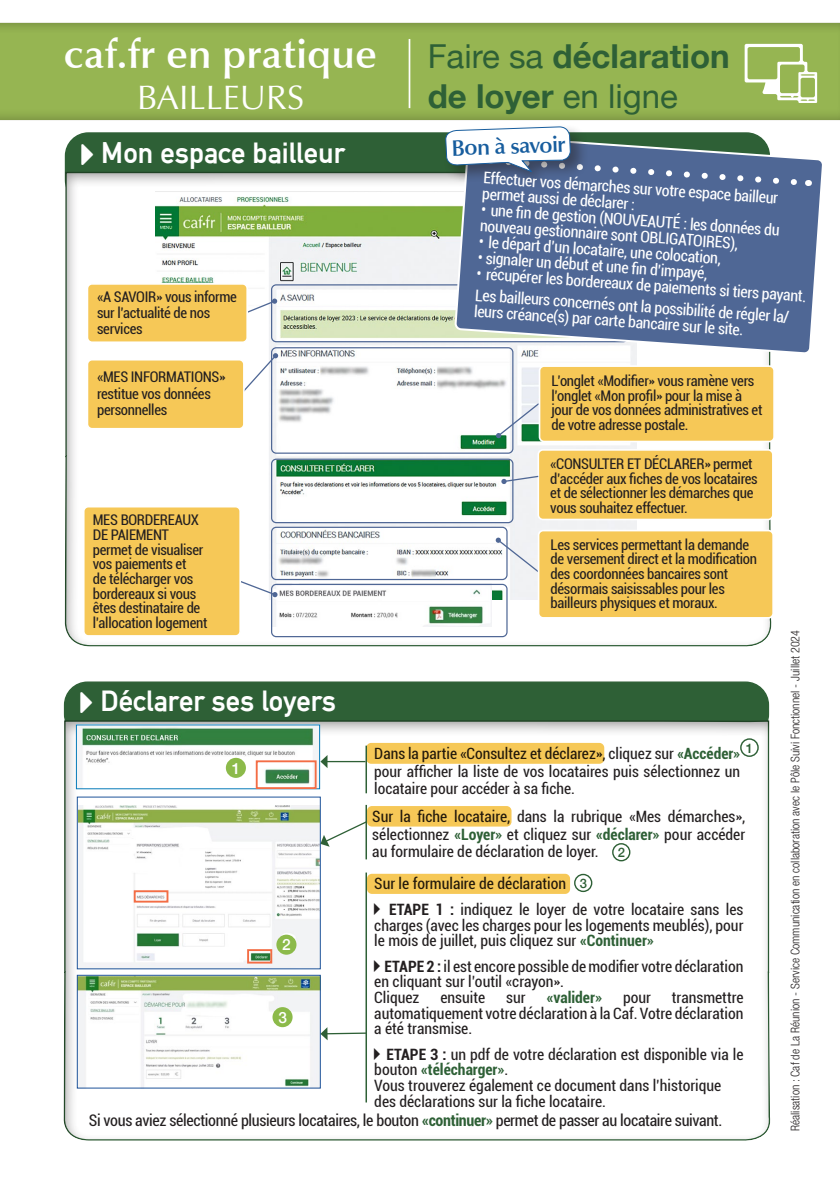
<style>
.page{position:relative;width:840px;height:1191px;background:#fff}
.page>*{position:absolute;margin:0;border:0;box-sizing:border-box;transform-origin:0 0}
.t1{font:600 41px "Optima";color:#fff}
.t2{font:34px "Optima";color:#fff}
.t3{font:700 33px "Helvetica Neue";color:#2e6036}
.t4{font:29.2px "Alte DIN1451 Mittelschriftgepraegt";color:#fff}
.t5{font:600 22.6px "Optima";color:#175d9e}
.t6{font:condensed 16px/16px "Roboto";color:#fff}
.t7{font:condensed 16px "Roboto";letter-spacing:-.02em;color:#231f20}
.t8{font:condensed 15.6px/15.6px "Roboto";color:#231f20;text-align:justify}
.t9{font:700 condensed 15.6px "Roboto";color:#2e6036}
.t10{font:500 15.4px "Helvetica Neue";color:#fff}
.t11{font:condensed 14.8px/14.8px "Roboto";letter-spacing:-.02em;color:#231f20}
.t12{font:500 13.2px "Helvetica Neue";color:#2e6036}
.t13{font:500 13px "Helvetica Neue";color:#2e6036}
.t14{font:300 condensed 12px "Helvetica Neue LT Std";color:#231f20}
.s1{font-family:"Arrowstfb";font-size:25.2px}
.s2{font-weight:400}
.s3{font-weight:700;color:#2e6036}
.s4{font-family:"Arrowstfb";font-stretch:normal}
.s5{font-weight:700}
</style>
<div class="page">
<div style="left:0;top:21px;width:839px;height:102px;background:#231f20;opacity:.41"></div>
<hr style="left:408px;top:39px;width:2px;height:69px;background:#fff">
<svg style="left:744px;top:44px;width:72px;height:59px"></svg>
<div style="left:65px;top:133px;width:703px;height:70px;background:#2e6036;border-radius:23px"></div>
<div style="left:65px;top:171px;width:706px;height:477px;background:#231f20;opacity:.47"></div>
<img style="left:156px;top:192px;width:480px;height:408px">
<div style="left:538px;top:450px;width:234px;height:69px;background:#f6c857;border-radius:5px"></div>
<div style="left:537px;top:449px;width:236px;height:71px;border:2px solid #fff;border-radius:5px"></div>
<div style="left:271px;top:284px;width:357px;height:58px;border:1px solid #4f6795;border-radius:5px"></div>
<div style="left:271px;top:347px;width:242px;height:107px;border:1px solid #4f6795;border-radius:5px"></div>
<div style="left:271px;top:458px;width:242px;height:65px;border:1px solid #4f6795;border-radius:5px"></div>
<div style="left:271px;top:527px;width:236px;height:53px;border:1px solid #4f6795;border-radius:5px"></div>
<svg style="left:248px;top:298px;width:29px;height:17px"></svg>
<svg style="left:239px;top:353px;width:39px;height:42px"></svg>
<svg style="left:495px;top:537px;width:42px;height:36px"></svg>
<div style="left:65px;top:682px;width:703px;height:55px;background:#2e6036;border-radius:23px"></div>
<div style="left:64px;top:681px;width:704px;height:57px;border:1px solid #2e6036;border-radius:23px"></div>
<div style="left:63px;top:720px;width:707px;height:421px;background:#231f20;opacity:.47"></div>
<img style="left:79px;top:977px;width:239px;height:109px">
<div style="left:77px;top:975px;width:243px;height:113px;border:1px solid #1e5399"></div>
<div style="left:272px;top:1007px;width:20px;height:20px;background:#8cba4a;border-radius:50%"></div>
<img style="left:79px;top:805px;width:239px;height:162px">
<div style="left:276px;top:934px;width:20px;height:20px;background:#8cba4a;border-radius:50%"></div>
<div style="left:134px;top:890px;width:34px;height:12px;border:2px solid #f36d45"></div>
<div style="left:247px;top:949px;width:25px;height:14px;border:2px solid #f36d45"></div>
<svg style="left:501px;top:475px;width:38px;height:9px"></svg>
<img style="left:78px;top:726px;width:240px;height:61px">
<div style="left:255px;top:760px;width:61px;height:29px;border:2px solid #f36d45"></div>
<div style="left:226px;top:758px;width:20px;height:20px;background:#8cba4a;border-radius:50%"></div>
<svg style="left:453px;top:159px;width:369px;height:196px;background:#62789f"></svg>
<div style="left:443px;top:124px;width:146px;height:66px;background:#231f20;opacity:.47"></div>
<svg style="left:445px;top:127px;width:363px;height:62px"></svg>
<svg style="left:495px;top:402px;width:43px;height:36px"></svg>
<div style="left:739px;top:738px;width:19px;height:19px;border:1px solid #2e6036;border-radius:50%"></div>
<div style="left:573px;top:873px;width:19px;height:19px;border:1px solid #2e6036;border-radius:50%"></div>
<div style="left:366px;top:743px;width:238px;height:21px;background:#f6c857;border-radius:5px"></div>
<div style="left:367px;top:806px;width:144px;height:20px;background:#f6c857;border-radius:5px"></div>
<div style="left:367px;top:873px;width:202px;height:21px;background:#f6c857;border-radius:5px"></div>
<hr style="left:326px;top:761px;width:39px;height:1px;background:#2e6036">
<svg style="left:320px;top:755px;width:7px;height:13px"></svg>
<svg style="left:320px;top:820px;width:48px;height:26px"></svg>
<svg style="left:320px;top:1027px;width:45px;height:13px"></svg>
<hr style="left:365px;top:745px;width:2px;height:48px;background:#2e6036">
<hr style="left:365px;top:805px;width:2px;height:54px;background:#2e6036">
<hr style="left:365px;top:872px;width:2px;height:230px;background:#2e6036">
<img style="left:273px;top:586px;width:218px;height:40px">
<div style="left:539px;top:366px;width:234px;height:75px;background:#f6c857;border-radius:5px"></div>
<div style="left:538px;top:365px;width:236px;height:77px;border:2px solid #fff;border-radius:5px"></div>
<div style="left:538px;top:530px;width:234px;height:88px;background:#f6c857;border-radius:5px"></div>
<div style="left:537px;top:530px;width:236px;height:88px;border:2px solid #fff;border-radius:5px"></div>
<svg style="left:241px;top:578px;width:36px;height:19px"></svg>
<div style="left:271px;top:584px;width:236px;height:53px;border:1px solid #4f6795;border-radius:5px"></div>
<div style="left:87px;top:360px;width:157px;height:69px;background:#f6c857;border-radius:5px"></div>
<div style="left:87px;top:359px;width:157px;height:70px;border:2px solid #fff;border-radius:5px"></div>
<div style="left:87px;top:284px;width:160px;height:58px;background:#f6c857;border-radius:5px"></div>
<div style="left:87px;top:283px;width:161px;height:60px;border:2px solid #fff;border-radius:5px"></div>
<div style="left:84px;top:506px;width:156px;height:130px;background:#f6c857;border-radius:5px"></div>
<div style="left:83px;top:506px;width:158px;height:131px;border:2px solid #fff;border-radius:5px"></div>
<div style="left:611px;top:843px;width:19px;height:18px;border:1px solid #2e6036;border-radius:50%"></div>
<p class="t1" style="left:64px;top:30px;width:315px">caf.fr en pratique</p>
<p class="t2" style="left:137px;top:78px;width:168px">BAILLEURS</p>
<p class="t4" style="left:81px;top:135px;width:265px"><span class="s1">n</span> Mon espace bailleur</p>
<p class="t11" style="left:97px;top:288px;width:141px;line-height:16.4px">«A SAVOIR» vous informe sur l’actualité de nos services</p>
<p class="t11" style="left:97px;top:368px;width:130px;line-height:16.4px">«MES INFORMATIONS» restitue vos données personnelles</p>
<p class="t3" style="left:427px;top:30px;width:303px"><span class="s2">Faire sa</span> déclaration</p>
<p class="t3" style="left:427px;top:70px;width:251px">de loyer <span class="s2">en ligne</span></p>
<p class="t5" style="left:451px;top:135px;width:116px;rotate:-2deg">Bon à savoir</p>
<p class="t6" style="left:483px;top:169px;width:297px;rotate:4deg">Effectuer vos démarches sur votre espace bailleur permet aussi de déclarer :</p>
<p class="t6" style="left:481px;top:201px;width:300px;rotate:4deg">• une fi n de gestion (NOUVEAUTÉ : les données du nouveau gestionnaire sont OBLIGATOIRES),</p>
<p class="t6" style="left:479px;top:233px;width:244px;rotate:4deg">• le départ d’un locataire, une colocation,</p>
<p class="t6" style="left:478px;top:249px;width:232px;rotate:4deg">• signaler un début et une fi n d’impayé,</p>
<p class="t6" style="left:477px;top:265px;width:332px;rotate:4deg">• récupérer les bordereaux de paiements si tiers payant.</p>
<p class="t6" style="left:475px;top:286px;width:316px;rotate:4deg">Les bailleurs concernés ont la possibilité de régler la/ leurs créance(s) par carte bancaire sur le site.</p>
<p class="t11" style="left:551px;top:373px;width:212px">L’onglet «Modifier» vous ramène vers l’onglet «Mon profil» pour la mise à jour de vos données administratives et de votre adresse postale.</p>
<p class="t11" style="left:93px;top:512px;width:107px">MES BORDEREAUX</p>
<p class="t11" style="left:93px;top:526px;width:78px">DE PAIEMENT</p>
<p class="t11" style="left:93px;top:541px;width:116px">permet de visualiser vos paiements et<br>de télécharger vos bordereaux si vous êtes destinataire de l’allocation logement</p>
<p class="t4" style="left:80px;top:683px;width:257px"><span class="s1">n</span> Déclarer ses loyers</p>
<p class="t10" style="left:232px;top:756px;width:10px">1</p>
<p class="t11" style="left:550px;top:456px;width:209px">«CONSULTER ET DÉCLARER» permet d’accéder aux fiches de vos locataires et de sélectionner les démarches que vous souhaitez effectuer.</p>
<p class="t11" style="left:550px;top:536px;width:208px">Les services permettant la demande de versement direct et la modification des coordonnées bancaires sont désormais saisissables pour les bailleurs physiques et moraux.</p>
<p class="t8" style="left:374px;top:744px;width:367px;line-height:17.4px">Dans la partie «Consultez et déclarez», cliquez sur <span class="s3">«Accéder» </span>pour afficher la liste de vos locataires puis sélectionnez un locataire pour accéder à sa fiche.</p>
<p class="t12" style="left:745px;top:737px;width:9px">1</p>
<p class="t8" style="left:372px;top:807px;width:374px;line-height:17.4px">Sur la fiche locataire, dans la rubrique «Mes démarches», sélectionnez <span class="s3">«Loyer»</span> et cliquez sur <span class="s3">«déclarer»</span> pour accéder au formulaire de déclaration de loyer.</p>
<p class="t8" style="left:374px;top:875px;width:193px">Sur le formulaire de déclaration</p>
<p class="t8" style="left:374px;top:901px;width:370px"><span class="s4">b</span> <span class="s5">ETAPE 1 :</span> indiquez le loyer de votre locataire sans les charges (avec les charges pour les logements meublés), pour le mois de juillet, puis cliquez sur <span class="s3">«Continuer»</span></p>
<p class="t8" style="left:374px;top:957px;width:370px"><span class="s4">b</span> <span class="s5">ETAPE 2 :</span> il est encore possible de modifier votre déclaration en cliquant sur l’outil «crayon».</p>
<p class="t8" style="left:374px;top:989px;width:47px">Cliquez</p>
<p class="t8" style="left:440px;top:989px;width:46px">ensuite</p>
<p class="t8" style="left:506px;top:989px;width:21px">sur</p>
<p class="t9" style="left:546px;top:986px;width:57px">«valider»</p>
<p class="t8" style="left:622px;top:989px;width:29px">pour</p>
<p class="t13" style="left:617px;top:842px;width:9px">2</p>
<p class="t13" style="left:579px;top:872px;width:9px">3</p>
<p class="t10" style="left:282px;top:932px;width:10px">2</p>
<p class="t8" style="left:374px;top:989px;width:370px;text-indent:297px">transmettre automatiquement votre déclaration à la Caf. Votre déclaration a été transmise.</p>
<p class="t8" style="left:374px;top:1045px;width:370px"><span class="s4">b</span> <span class="s5">ETAPE 3 :</span> un pdf de votre déclaration est disponible via le bouton <span class="s3">«télécharger»</span>.</p>
<p class="t8" style="left:374px;top:1077px;width:348px">Vous trouverez également ce document dans l’historique des déclarations sur la fiche locataire.</p>
<p class="t7" style="left:89px;top:1109px;width:634px">Si vous aviez sélectionné plusieurs locataires, le bouton <span class="s3">«continuer»</span> permet de passer au locataire suivant.</p>
<p class="t10" style="left:278px;top:1005px;width:10px">3</p>
<p class="t14" style="left:787px;top:1131px;width:502px;rotate:-90deg">Réalisation : Caf de La Réunion - Service Communication en collaboration avec le Pôle Suivi Fonctionnel - Juillet 2024</p>
</div>
